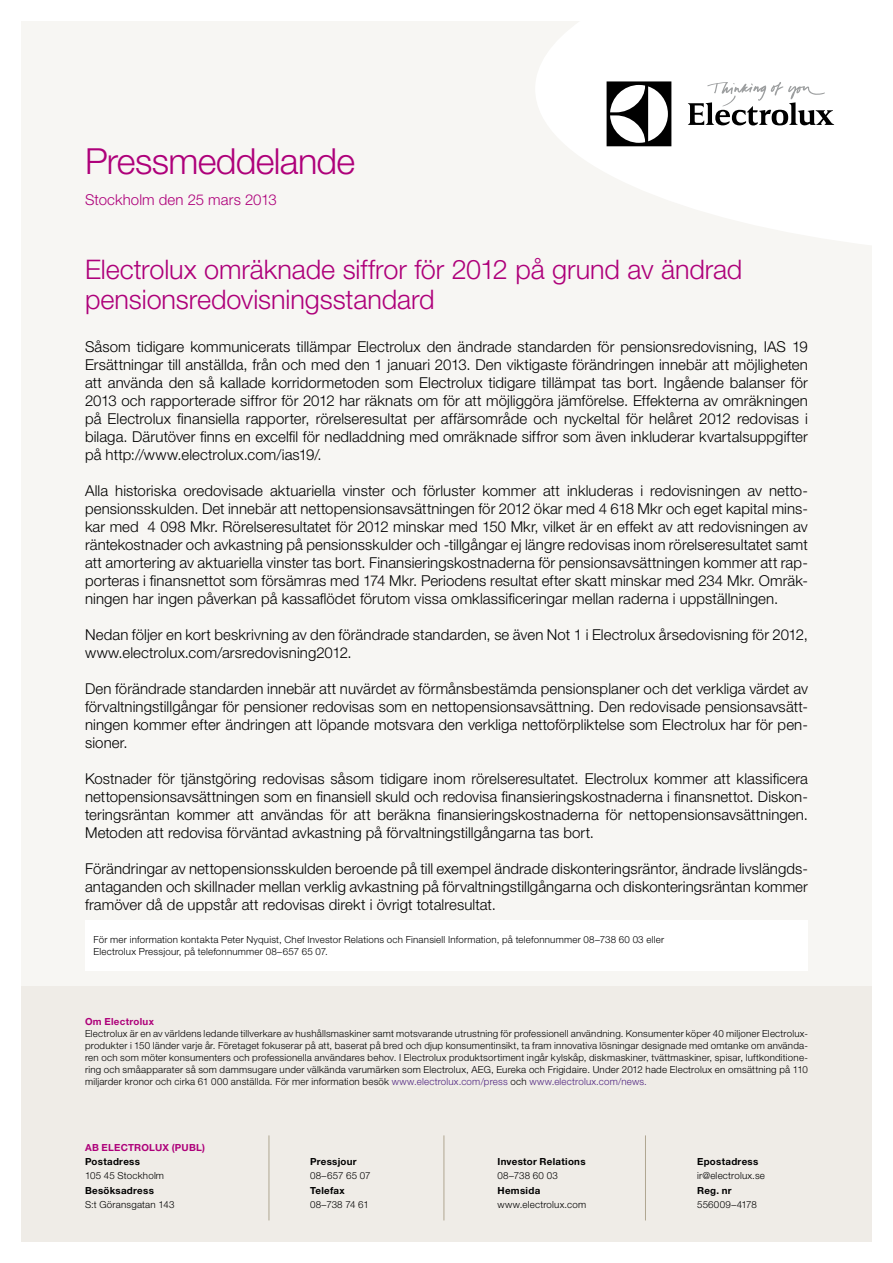
<style>
.page{position:relative;width:893px;height:1263px;background:#fff}
.page>*{position:absolute;margin:0;border:0;box-sizing:border-box;transform-origin:0 0}
.t1{font:300 36px "Helvetica Neue LT Std";letter-spacing:-.02em;color:#ae007a}
.t2{font:300 27px/30px "Helvetica Neue LT Std";letter-spacing:-.005em;color:#ae007a}
.t3{font:300 15px/18px "Helvetica Neue LT Std";letter-spacing:.005em;color:#000;text-align:justify}
.t4{font:300 15px "Helvetica Neue LT Std";letter-spacing:.005em;color:#ae007a}
.t5{font:300 9.75px/12px "Helvetica Neue LT Std";letter-spacing:.02em;color:#000;text-align:justify}
.t6{font:700 9.75px "Helvetica Neue LT Std";letter-spacing:.03em;color:#000}
.t7{font:700 9.75px "Helvetica Neue LT Std";letter-spacing:.03em;color:#ae007a}
.s1{color:#4f2480}
</style>
<div class="page">
<div style="left:21px;top:21px;width:851px;height:1093px;background:#f7f6f3"></div>
<div style="left:21px;top:986px;width:851px;height:128px;background:#efece7"></div>
<svg style="left:536px;top:21px;width:336px;height:224px;fill:#fff"></svg>
<svg style="left:607px;top:81px;width:64px;height:65px"></svg>
<svg style="left:688px;top:82px;width:146px;height:43px"></svg>
<div style="left:21px;top:1114px;width:851px;height:128px;background:#efece7"></div>
<hr style="left:269px;top:1135px;width:1px;height:85px;background:#b0a791">
<hr style="left:444px;top:1135px;width:1px;height:85px;background:#b0a791">
<hr style="left:645px;top:1135px;width:1px;height:85px;background:#b0a791">
<div style="left:85px;top:921px;width:723px;height:50px;background:#fff"></div>
<h1 class="t1" style="left:85px;top:139px;width:272px">Pressmeddelande</h1>
<p class="t4" style="left:85px;top:190px;width:193px">Stockholm den 25 mars 2013</p>
<h2 class="t2" style="left:85px;top:253px;width:659px">Electrolux omräknade siffror för 2012 på grund av ändrad pensionsredovisningsstandard</h2>
<p class="t3" style="left:85px;top:337px;width:724px">Såsom tidigare kommunicerats tillämpar Electrolux den ändrade standarden för pensionsredovisning, IAS 19<br>Ersättningar till anställda, från och med den 1 januari 2013. Den viktigaste förändringen innebär att möjligheten att använda den så kallade korridormetoden som Electrolux tidigare tillämpat tas bort. Ingående balanser för 2013 och rapporterade siffror för 2012 har räknats om för att möjliggöra jämförelse. Effekterna av omräkningen på Electrolux finansiella rapporter, rörelseresultat per affärsområde och nyckeltal för helåret 2012 redovisas i bilaga. Därutöver finns en excelfil för nedladdning med omräknade siffror som även inkluderar kvartalsuppgifter på http://www.electrolux.com/ias19/.</p>
<p class="t3" style="left:85px;top:481px;width:724px">Alla historiska oredovisade aktuariella vinster och förluster kommer att inkluderas i redovisningen av netto&shy;pensionsskulden. Det innebär att nettopensionsavsättningen för 2012 ökar med 4 618 Mkr och eget kapital mins&shy;kar med 4 098 Mkr. Rörelseresultatet för 2012 minskar med 150 Mkr, vilket är en effekt av att redovisningen av räntekostnader och avkastning på pensionsskulder och -tillgångar ej längre redovisas inom rörelseresultatet samt att amortering av aktuariella vinster tas bort. Finansieringskostnaderna för pensionsavsättningen kommer att rap&shy;porteras i finansnettot som försämras med 174 Mkr. Periodens resultat efter skatt minskar med 234 Mkr. Omräk&shy;ningen har ingen påverkan på kassaflödet förutom vissa omklassificeringar mellan raderna i uppställningen.</p>
<p class="t3" style="left:85px;top:625px;width:724px">Nedan följer en kort beskrivning av den förändrade standarden, se även Not 1 i Electrolux årsedovisning för 2012, www.electrolux.com/arsredovisning2012.</p>
<p class="t3" style="left:85px;top:679px;width:724px">Den förändrade standarden innebär att nuvärdet av förmånsbestämda pensionsplaner och det verkliga värdet av förvaltningstillgångar för pensioner redovisas som en nettopensionsavsättning. Den redovisade pensionsavsätt&shy;ningen kommer efter ändringen att löpande motsvara den verkliga nettoförpliktelse som Electrolux har för pen&shy;sioner.</p>
<p class="t3" style="left:85px;top:769px;width:724px">Kostnader för tjänstgöring redovisas såsom tidigare inom rörelseresultatet. Electrolux kommer att klassificera nettopensionsavsättningen som en finansiell skuld och redovisa finansieringskostnaderna i finansnettot. Diskon&shy;teringsräntan kommer att användas för att beräkna finansieringskostnaderna för nettopensionsavsättningen.<br>Metoden att redovisa förväntad avkastning på förvaltningstillgångarna tas bort.</p>
<p class="t3" style="left:85px;top:859px;width:724px">Förändringar av nettopensionsskulden beroende på till exempel ändrade diskonteringsräntor, ändrade livslängds&shy;antaganden och skillnader mellan verklig avkastning på förvaltningstillgångarna och diskonteringsräntan kommer framöver då de uppstår att redovisas direkt i övrigt totalresultat.</p>
<p class="t5" style="left:94px;top:933px;width:572px">För mer information kontakta Peter Nyquist, Chef Investor Relations och Finansiell Information, på telefonnummer 08–738 60 03 eller<br>Electrolux Pressjour, på telefonnummer 08–657 65 07.</p>
<p class="t7" style="left:85px;top:1016px;width:70px">Om Electrolux</p>
<p class="t5" style="left:85px;top:1027px;width:724px">Electrolux är en av världens ledande tillverkare av hushållsmaskiner samt motsvarande utrustning för professionell användning. Konsumenter köper 40 miljoner Electrolux&shy;produkter i 150 länder varje år. Företaget fokuserar på att, baserat på bred och djup konsumentinsikt, ta fram innovativa lösningar designade med omtanke om använda&shy;ren och som möter konsumenters och professionella användares behov. I Electrolux produktsortiment ingår kylskåp, diskmaskiner, tvättmaskiner, spisar, luftkonditione&shy;ring och småapparater så som dammsugare under välkända varumärken som Electrolux, AEG, Eureka och Frigidaire. Under 2012 hade Electrolux en omsättning på 110 miljarder kronor och cirka 61 000 anställda. För mer information besök <span class="s1">www.electrolux.com/press</span> och <span class="s1">www.electrolux.com/news.</span></p>
<p class="t7" style="left:85px;top:1142px;width:122px">AB ELECTROLUX (PUBL)</p>
<p class="t6" style="left:85px;top:1156px;width:56px">Postadress</p>
<p class="t6" style="left:310px;top:1156px;width:48px">Pressjour</p>
<p class="t6" style="left:498px;top:1156px;width:89px">Investor Relations</p>
<p class="t6" style="left:697px;top:1156px;width:63px">Epostadress</p>
<p class="t5" style="left:85px;top:1170px;width:81px">105 45 Stockholm</p>
<p class="t5" style="left:310px;top:1170px;width:62px">08–657 65 07</p>
<p class="t5" style="left:498px;top:1170px;width:62px">08–738 60 03</p>
<p class="t5" style="left:697px;top:1170px;width:69px">ir@electrolux.se</p>
<p class="t6" style="left:85px;top:1184px;width:70px">Besöksadress</p>
<p class="t6" style="left:310px;top:1184px;width:36px">Telefax</p>
<p class="t6" style="left:498px;top:1184px;width:44px">Hemsida</p>
<p class="t6" style="left:697px;top:1184px;width:36px">Reg. nr</p>
<p class="t5" style="left:85px;top:1198px;width:91px">S:t Göransgatan 143</p>
<p class="t5" style="left:310px;top:1198px;width:60px">08–738 74 61</p>
<p class="t5" style="left:498px;top:1198px;width:90px">www.electrolux.com</p>
<p class="t5" style="left:697px;top:1198px;width:61px">556009–4178</p>
</div>
